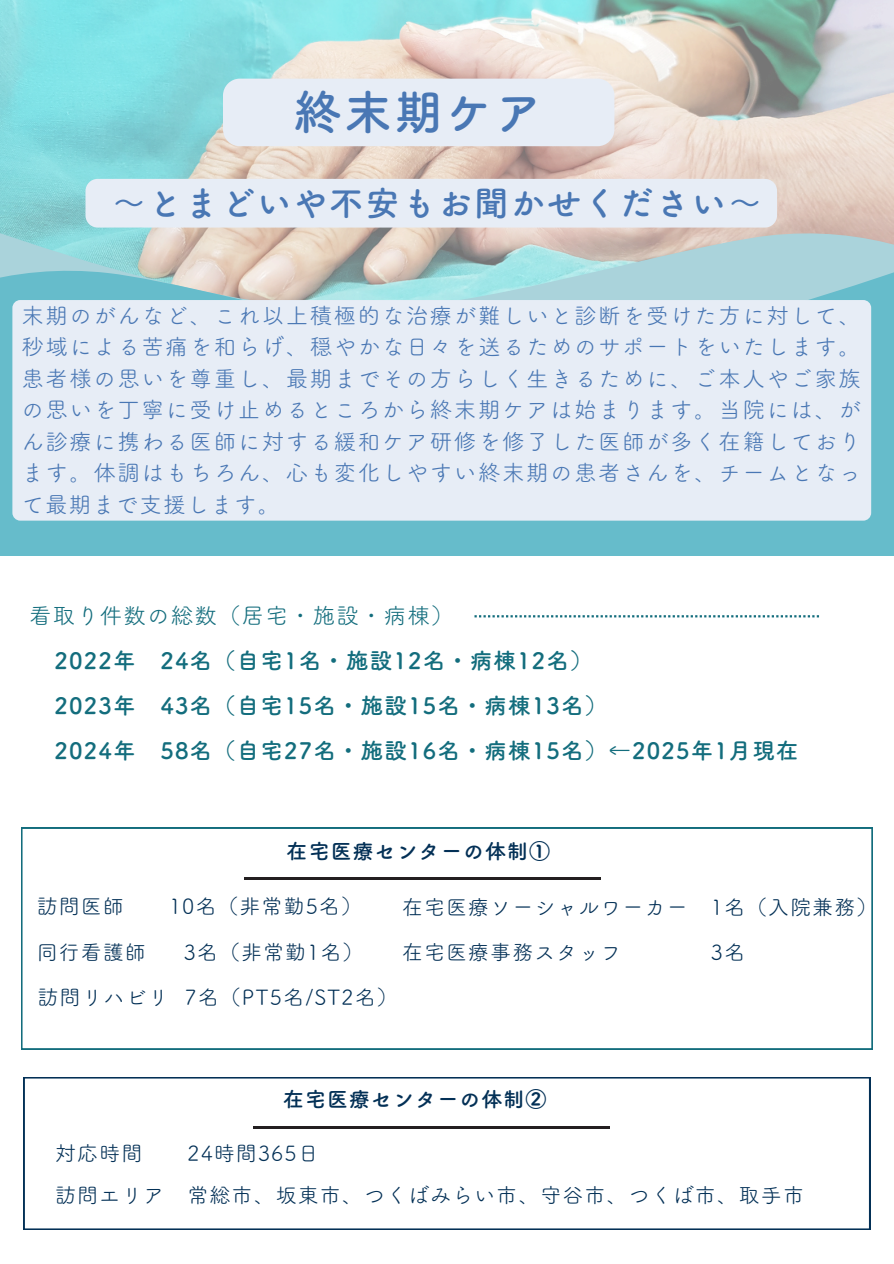
<style>
.page{position:relative;width:894px;height:1264px;background:#fff}
.page>*{position:absolute;margin:0;border:0;box-sizing:border-box;transform-origin:0 0}
.t1{font:48px "Canva Tsuku A Rd Gothic Std B";letter-spacing:.05em;color:#4977b4}
.t2{font:34.5px "Canva Tsuku A Rd Gothic Std B";letter-spacing:.05em;color:#4977b4}
.t3{font:22.5px/31.5px "Canva Tsuku A Rd Gothic Std R";letter-spacing:.065em;color:#4977b4;text-align:justify}
.t4{font:22.5px/45px "Canva Tsuku A Rd Gothic Std B";letter-spacing:.05em;color:#136d7d}
.t5{font:22.5px "Canva Tsuku A Rd Gothic Std R";letter-spacing:.05em;color:#136d7d}
.t6{font:21px "Canva Tsuku A Rd Gothic Std R";letter-spacing:.05em;color:#033056}
.t7{font:21px "Canva Tsuku A Rd Gothic Std B";letter-spacing:.05em;color:#033056}
</style>
<div class="page">
<img style="left:0;top:0;width:892px;height:229px">
<div style="left:223px;top:79px;width:391px;height:67px;background:#e7edf6;border-radius:17px"></div>
<svg style="left:21px;top:827px;width:851px;height:222px"></svg>
<hr style="left:244px;top:877px;width:357px;height:2px;background:#231f20">
<svg style="left:0;top:229px;width:893px;height:37px;background:#bfc9c4"></svg>
<svg style="left:474px;top:615px;width:344px;height:2px"></svg>
<div style="left:0;top:468px;width:893px;height:87px;background:#66bccb"></div>
<svg style="left:0;top:266px;width:893px;height:221px;background:#98cbd1"></svg>
<div style="left:12px;top:300px;width:858px;height:220px;background:#e7edf6"></div>
<svg style="left:24px;top:1077px;width:845px;height:152px"></svg>
<hr style="left:253px;top:1126px;width:357px;height:2px;background:#231f20">
<div style="left:85px;top:179px;width:691px;height:48px;background:#e7edf6;border-radius:12px"></div>
<p class="t1" style="left:294px;top:88px;width:251px">終末期ケア</p>
<p class="t2" style="left:112px;top:186px;width:644px">～とまどいや不安もお聞かせください～</p>
<h4 class="t3" style="left:21px;top:299px;width:840px">末期のがんなど、これ以上積極的な治療が難しいと診断を受けた方に対して、秒域による苦痛を和らげ、穏やかな日々を送るためのサポートをいたします。患者様の思いを尊重し、最期までその方らしく生きるために、ご本人やご家族の思いを丁寧に受け止めるところから終末期ケアは始まります。当院には、がん診療に携わる医師に対する緩和ケア研修を修了した医師が多く在籍しております。体調はもちろん、心も変化しやすい終末期の患者さんを、チームとなって最期まで支援します。</h4>
<p class="t5" style="left:29px;top:604px;width:426px">看取り件数の総数（居宅・施設・病棟）</p>
<h4 class="t4" style="left:54px;top:637px;width:745px">2022年 24名（自宅1名・施設12名・病棟12名）<br>2023年 43名（自宅15名・施設15名・病棟13名）<br>2024年 58名（自宅27名・施設16名・病棟15名）←2025年1月現在</h4>
<h1 class="t7" style="left:286px;top:840px;width:265px">在宅医療センターの体制①</h1>
<h2 class="t6" style="left:37px;top:895px;width:89px">訪問医師</h2>
<h2 class="t6" style="left:169px;top:895px;width:194px">10名（非常勤5名）</h2>
<p class="t6" style="left:37px;top:941px;width:111px">同行看護師</p>
<p class="t6" style="left:184px;top:941px;width:181px">3名（非常勤1名）</p>
<p class="t6" style="left:402px;top:941px;width:221px">在宅医療事務スタッフ</p>
<p class="t6" style="left:710px;top:941px;width:36px">3名</p>
<p class="t6" style="left:38px;top:986px;width:361px">訪問リハビリ 7名（PT5名/ST2名）</p>
<p class="t6" style="left:402px;top:896px;width:476px">在宅医療ソーシャルワーカー 1名（入院兼務）</p>
<p class="t7" style="left:283px;top:1088px;width:265px">在宅医療センターの体制②</p>
<p class="t6" style="left:55px;top:1142px;width:89px">対応時間</p>
<p class="t6" style="left:187px;top:1142px;width:123px">24時間365日</p>
<p class="t6" style="left:55px;top:1184px;width:750px">訪問エリア 常総市、坂東市、つくばみらい市、守谷市、つくば市、取手市</p>
</div>
